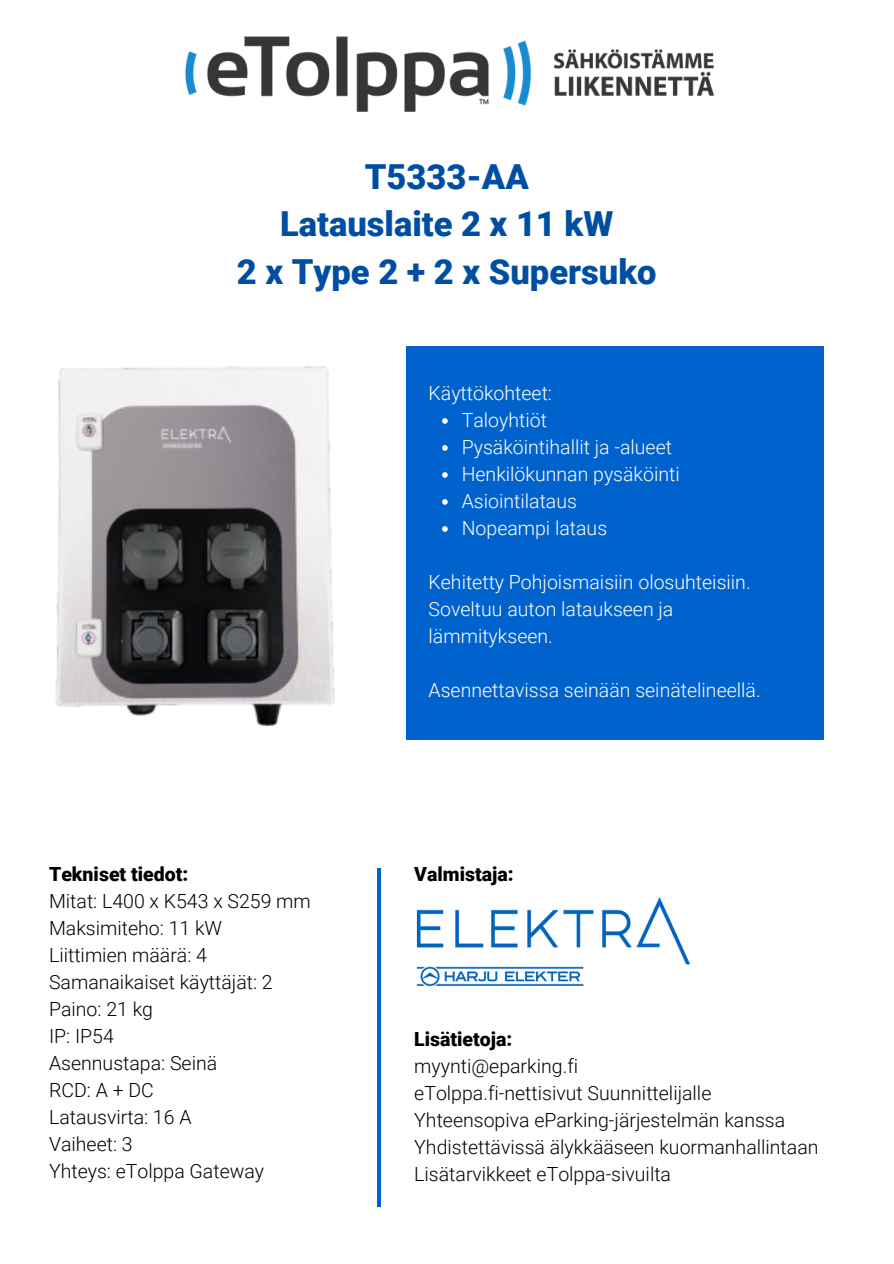
<style>
.page{position:relative;width:894px;height:1264px;background:#fff}
.page>*{position:absolute;margin:0;border:0;box-sizing:border-box;transform-origin:0 0}
.t1{font:900 34.5px/47.2px "Roboto";color:#004ea3;text-align:center}
.t2{font:300 19.5px "Roboto";color:#000}
.t3{font:300 19.5px/27px "Roboto";color:#fff}
.t4{font:900 19.5px "Roboto";color:#000}
</style>
<div class="page">
<img style="left:185px;top:36px;width:530px;height:76px">
<div style="left:406px;top:346px;width:417px;height:394px;background:#0062cc"></div>
<hr style="left:377px;top:868px;width:4px;height:338px;background:#0062cc">
<img style="left:416px;top:897px;width:274px;height:89px">
<img style="left:55px;top:366px;width:280px;height:360px">
<svg style="left:442px;top:418px;width:5px;height:6px"></svg>
<svg style="left:442px;top:445px;width:5px;height:6px"></svg>
<svg style="left:442px;top:472px;width:5px;height:6px"></svg>
<svg style="left:442px;top:499px;width:5px;height:6px"></svg>
<svg style="left:442px;top:526px;width:5px;height:6px"></svg>
<p class="t1" style="left:237px;top:154px;width:421px">T5333-AA<br>Latauslaite 2 x 11 kW<br>2 x Type 2 + 2 x Supersuko</p>
<h1 class="t4" style="left:49px;top:863px;width:141px">Tekniset tiedot:</h1>
<p class="t2" style="left:49px;top:890px;width:263px">Mitat: L400 x K543 x S259 mm</p>
<p class="t2" style="left:49px;top:917px;width:174px">Maksimiteho: 11 kW</p>
<p class="t2" style="left:49px;top:944px;width:159px">Liittimien määrä: 4</p>
<p class="t2" style="left:49px;top:971px;width:225px">Samanaikaiset käyttäjät: 2</p>
<p class="t2" style="left:49px;top:998px;width:105px">Paino: 21 kg</p>
<p class="t2" style="left:49px;top:1025px;width:66px">IP: IP54</p>
<p class="t2" style="left:49px;top:1052px;width:170px">Asennustapa: Seinä</p>
<p class="t2" style="left:49px;top:1079px;width:106px">RCD: A + DC</p>
<p class="t2" style="left:49px;top:1106px;width:144px">Latausvirta: 16 A</p>
<p class="t2" style="left:49px;top:1133px;width:85px">Vaiheet: 3</p>
<p class="t2" style="left:49px;top:1160px;width:216px">Yhteys: eTolppa Gateway</p>
<p class="t3" style="left:428px;top:380px;width:125px">Käyttökohteet:</p>
<h2 class="t3" style="left:461px;top:407px;width:87px">Taloyhtiöt</h2>
<p class="t3" style="left:461px;top:434px;width:212px">Pysäköintihallit ja -alueet</p>
<p class="t3" style="left:461px;top:461px;width:219px">Henkilökunnan pysäköinti</p>
<p class="t3" style="left:461px;top:488px;width:117px">Asiointilataus</p>
<p class="t3" style="left:461px;top:515px;width:147px">Nopeampi lataus</p>
<p class="t3" style="left:428px;top:569px;width:323px">Kehitetty Pohjoismaisiin olosuhteisiin.<br>Soveltuu auton lataukseen ja lämmitykseen.</p>
<p class="t3" style="left:428px;top:677px;width:333px">Asennettavissa seinään seinätelineellä.</p>
<p class="t4" style="left:414px;top:863px;width:101px">Valmistaja:</p>
<p class="t4" style="left:414px;top:1028px;width:100px">Lisätietoja:</p>
<p class="t2" style="left:414px;top:1055px;width:165px">myynti@eparking.fi</p>
<p class="t2" style="left:414px;top:1082px;width:298px">eTolppa.fi-nettisivut Suunnittelijalle</p>
<p class="t2" style="left:414px;top:1109px;width:372px">Yhteensopiva eParking-järjestelmän kanssa</p>
<p class="t2" style="left:414px;top:1136px;width:405px">Yhdistettävissä älykkääseen kuormanhallintaan</p>
<p class="t2" style="left:414px;top:1163px;width:258px">Lisätarvikkeet eTolppa-sivuilta</p>
</div>
